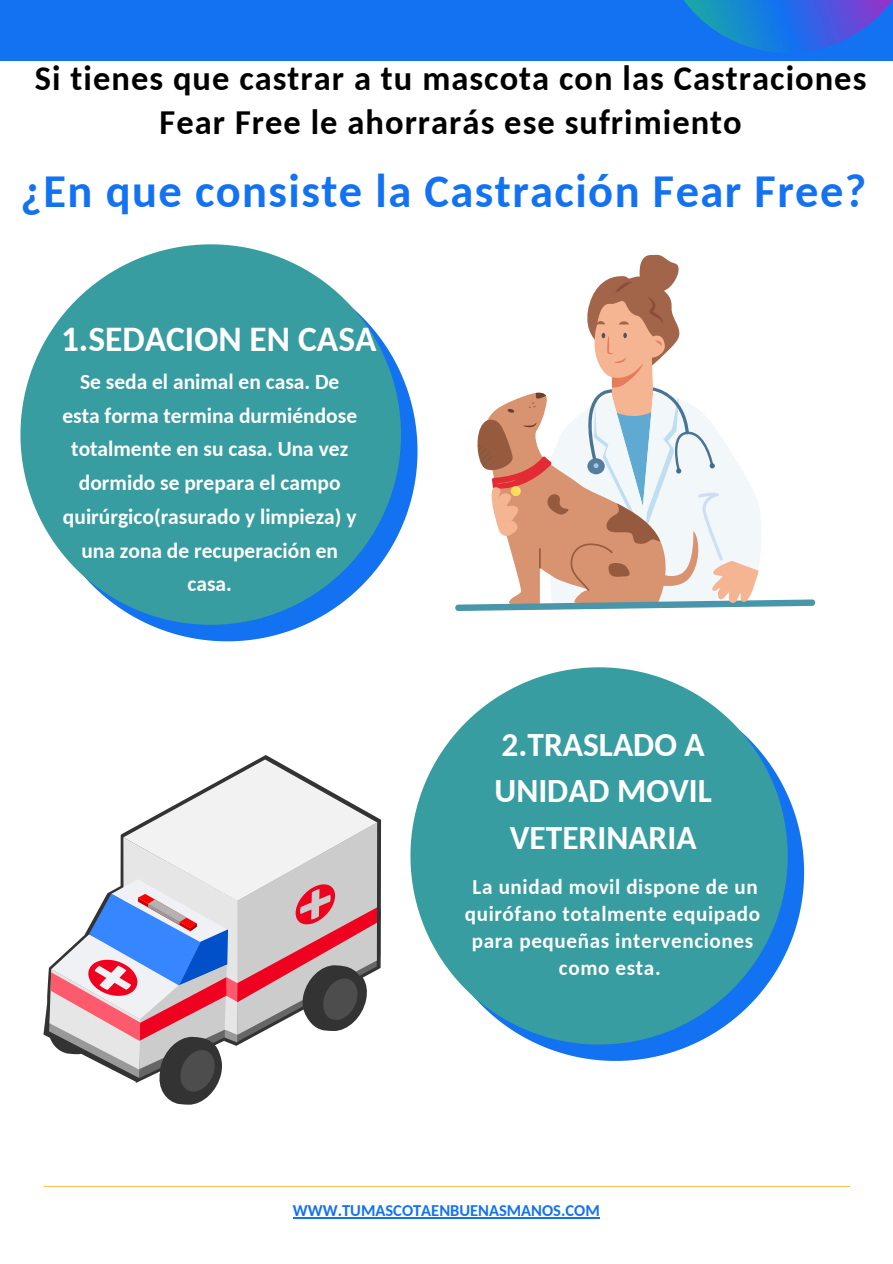
<style>
.page{position:relative;width:893px;height:1264px;background:#fff}
.page>*{position:absolute;margin:0;border:0;box-sizing:border-box;transform-origin:0 0}
.t1{font:700 46.5px "Carlito";letter-spacing:.03em;color:#1272f2}
.t2{font:700 35.4px "Carlito";color:#fff}
.t3{font:700 34.5px/43.8px "Carlito";letter-spacing:.03em;color:#000;text-align:center}
.t4{font:700 33.45px/46px "Carlito";color:#fff;text-align:center}
.t5{font:700 21.45px/33.8px "Carlito";color:#fff;text-align:center}
.t6{font:700 21.15px/27px "Carlito";letter-spacing:.03em;color:#fff;text-align:center}
.t7{font:700 16.5px "Carlito";color:#1272f2}
</style>
<div class="page">
<div style="left:0;top:0;width:892px;height:60px;background:#1272f2"></div>
<svg style="left:622px;top:0;width:270px;height:61px"></svg>
<hr style="left:43px;top:1185px;width:806px;height:1px;background:#ffc25a">
<svg style="left:455px;top:254px;width:360px;height:357px"></svg>
<svg style="left:49px;top:759px;width:333px;height:340px"></svg>
<svg style="left:148px;top:373px;width:269px;height:268px"></svg>
<svg style="left:20px;top:244px;width:381px;height:380px;fill:#389da0"></svg>
<hr style="left:293px;top:1217px;width:306px;height:1px;background:#1272f2">
<svg style="left:537px;top:794px;width:267px;height:266px"></svg>
<svg style="left:410px;top:667px;width:377px;height:377px;fill:#389da0"></svg>
<h3 class="t3" style="left:35px;top:60px;width:832px">Si tienes que castrar a tu mascota con las Castraciones<br>Fear Free le ahorrarás ese sufrimiento</h3>
<h1 class="t1" style="left:20px;top:172px;width:847px">¿En que consiste la Castración Fear Free?</h1>
<h2 class="t2" style="left:61px;top:324px;width:317px">1.SEDACION EN CASA</h2>
<p class="t5" style="left:62px;top:367px;width:296px">Se seda el animal en casa. De esta forma termina durmiéndose totalmente en su casa. Una vez dormido se prepara el campo quirúrgico(rasurado y limpieza) y una zona de recuperación en casa.</p>
<h3 class="t4" style="left:494px;top:725px;width:219px">2.TRASLADO A<br>UNIDAD MOVIL<br>VETERINARIA</h3>
<p class="t6" style="left:464px;top:874px;width:297px">La unidad movil dispone de un quirófano totalmente equipado para pequeñas intervenciones como esta.</p>
<p class="t7" style="left:293px;top:1203px;width:308px">WWW.TUMASCOTAENBUENASMANOS.COM</p>
</div>
